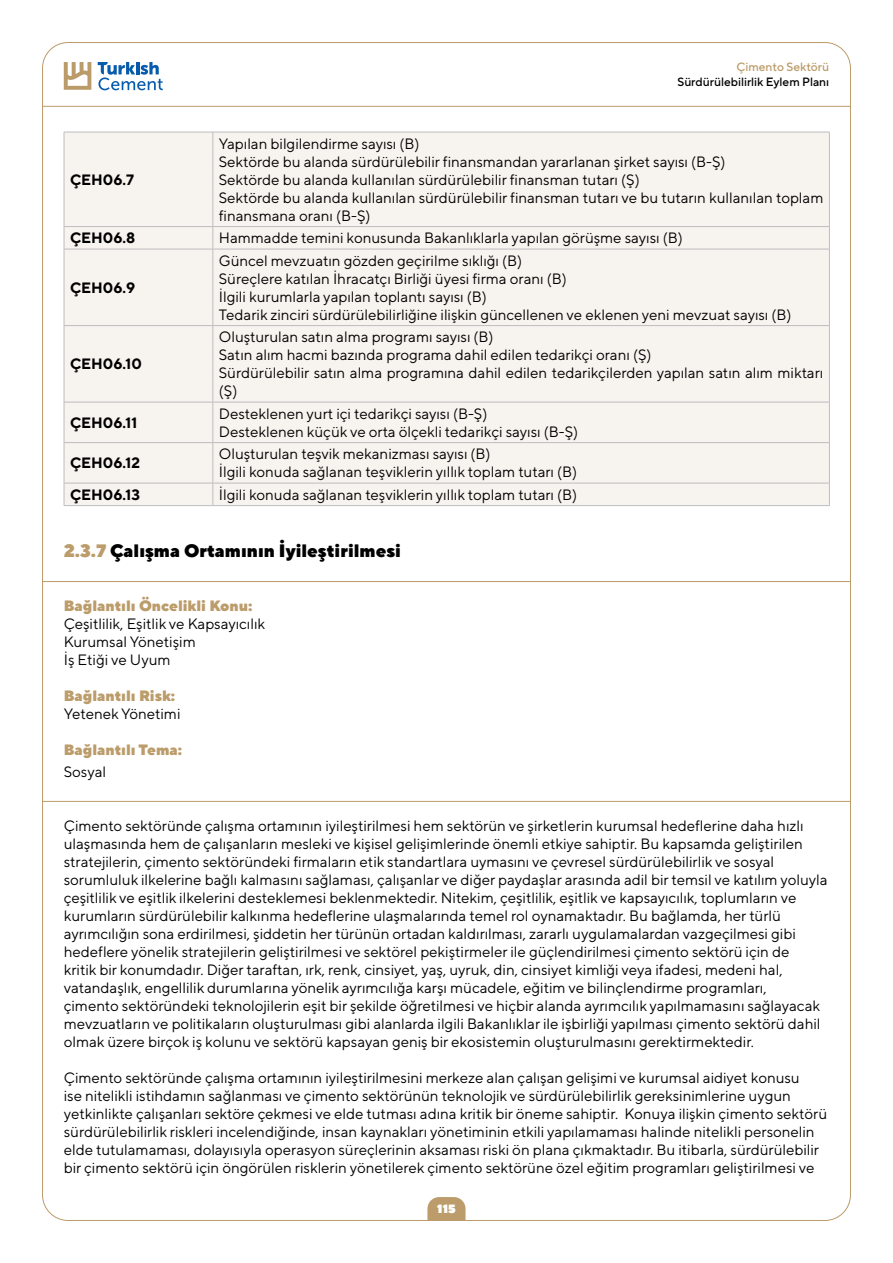
<style>
.page{position:relative;width:893px;height:1263px;background:#fff}
.page>*{position:absolute;margin:0;border:0;box-sizing:border-box;transform-origin:0 0}
.t1{font:900 18px "TT Norms Pro";color:#000}
.t2{font:15px/18px "TT Norms Pro";color:#000}
.t3{font:900 15px "TT Norms Pro";color:#bb9c6a}
.t4{font:700 15px "TT Norms Pro";color:#000}
.t5{font:500 12px "TT Norms Pro";color:#000}
.t6{font:500 12px "TT Norms Pro";color:#bb9c6a}
.t7{font:900 12px "TT Norms Pro";color:#fff}
.s1{color:#bb9c6a}
</style>
<div class="page">
<hr style="left:43px;top:106px;width:807px;height:1px;background:#bb9c6a">
<svg style="left:427px;top:1197px;width:38px;height:23px"></svg>
<svg style="left:98px;top:62px;width:65px;height:28px"></svg>
<svg style="left:64px;top:62px;width:27px;height:28px"></svg>
<div style="left:65px;top:133px;width:764px;height:372px;background:#f7f3ee"></div>
<hr style="left:64px;top:132px;width:149px;height:1px;background:#bcbec0">
<hr style="left:64px;top:132px;width:1px;height:94px;background:#bcbec0">
<hr style="left:213px;top:132px;width:617px;height:1px;background:#bcbec0">
<hr style="left:213px;top:132px;width:1px;height:94px;background:#bcbec0">
<hr style="left:829px;top:132px;width:1px;height:94px;background:#bcbec0">
<hr style="left:64px;top:226px;width:149px;height:1px;background:#bcbec0">
<svg style="left:64px;top:227px;width:1px;height:22px"></svg>
<hr style="left:213px;top:226px;width:617px;height:1px;background:#bcbec0">
<svg style="left:213px;top:227px;width:1px;height:22px"></svg>
<svg style="left:829px;top:227px;width:1px;height:22px"></svg>
<hr style="left:64px;top:249px;width:149px;height:1px;background:#bcbec0">
<hr style="left:64px;top:249px;width:1px;height:76px;background:#bcbec0">
<hr style="left:213px;top:249px;width:617px;height:1px;background:#bcbec0">
<hr style="left:213px;top:249px;width:1px;height:76px;background:#bcbec0">
<hr style="left:829px;top:249px;width:1px;height:76px;background:#bcbec0">
<hr style="left:64px;top:325px;width:149px;height:1px;background:#bcbec0">
<hr style="left:64px;top:326px;width:1px;height:76px;background:#bcbec0">
<hr style="left:213px;top:325px;width:617px;height:1px;background:#bcbec0">
<hr style="left:213px;top:326px;width:1px;height:76px;background:#bcbec0">
<hr style="left:829px;top:326px;width:1px;height:76px;background:#bcbec0">
<hr style="left:64px;top:402px;width:149px;height:1px;background:#bcbec0">
<hr style="left:64px;top:402px;width:1px;height:40px;background:#bcbec0">
<hr style="left:213px;top:402px;width:617px;height:1px;background:#bcbec0">
<hr style="left:213px;top:402px;width:1px;height:40px;background:#bcbec0">
<hr style="left:829px;top:402px;width:1px;height:40px;background:#bcbec0">
<hr style="left:64px;top:442px;width:149px;height:1px;background:#bcbec0">
<hr style="left:64px;top:443px;width:1px;height:40px;background:#bcbec0">
<hr style="left:213px;top:442px;width:617px;height:1px;background:#bcbec0">
<hr style="left:213px;top:443px;width:1px;height:40px;background:#bcbec0">
<hr style="left:829px;top:443px;width:1px;height:40px;background:#bcbec0">
<hr style="left:64px;top:483px;width:149px;height:1px;background:#bcbec0">
<svg style="left:64px;top:483px;width:1px;height:22px"></svg>
<hr style="left:213px;top:483px;width:617px;height:1px;background:#bcbec0">
<svg style="left:213px;top:483px;width:1px;height:22px"></svg>
<svg style="left:829px;top:483px;width:1px;height:22px"></svg>
<hr style="left:64px;top:505px;width:149px;height:1px;background:#bcbec0">
<hr style="left:213px;top:505px;width:617px;height:1px;background:#bcbec0">
<hr style="left:42px;top:801px;width:809px;height:1px;background:#bb9c6a">
<hr style="left:42px;top:581px;width:809px;height:1px;background:#bb9c6a">
<p class="t4" style="left:70px;top:169px;width:65px">ÇEH06.7</p>
<p class="t6" style="left:736px;top:59px;width:94px">Çimento Sektörü</p>
<p class="t5" style="left:677px;top:74px;width:153px">Sürdürülebilirlik Eylem Planı</p>
<p class="t2" style="left:219px;top:134px;width:606px">Yapılan bilgilendirme sayısı (B)<br>Sektörde bu alanda sürdürülebilir finansmandan yararlanan şirket sayısı (B-Ş)<br>Sektörde bu alanda kullanılan sürdürülebilir finansman tutarı (Ş)<br>Sektörde bu alanda kullanılan sürdürülebilir finansman tutarı ve bu tutarın kullanılan toplam finansmana oranı (B-Ş)</p>
<p class="t4" style="left:70px;top:228px;width:67px">ÇEH06.8</p>
<p class="t2" style="left:219px;top:228px;width:465px">Hammadde temini konusunda Bakanlıklarla yapılan görüşme sayısı (B)</p>
<p class="t4" style="left:70px;top:277px;width:67px">ÇEH06.9</p>
<p class="t2" style="left:219px;top:251px;width:574px">Güncel mevzuatın gözden geçirilme sıklığı (B)<br>Süreçlere katılan İhracatçı Birliği üyesi firma oranı (B)<br>İlgili kurumlarla yapılan toplantı sayısı (B)<br>Tedarik zinciri sürdürülebilirliğine ilişkin güncellenen ve eklenen yeni mevzuat sayısı (B)</p>
<p class="t4" style="left:70px;top:354px;width:73px">ÇEH06.10</p>
<p class="t2" style="left:219px;top:327px;width:606px">Oluşturulan satın alma programı sayısı (B)<br>Satın alım hacmi bazında programa dahil edilen tedarikçi oranı (Ş)<br>Sürdürülebilir satın alma programına dahil edilen tedarikçilerden yapılan satın alım miktarı (Ş)</p>
<p class="t4" style="left:70px;top:412px;width:69px">ÇEH06.11</p>
<p class="t2" style="left:219px;top:404px;width:361px">Desteklenen yurt içi tedarikçi sayısı (B-Ş)<br>Desteklenen küçük ve orta ölçekli tedarikçi sayısı (B-Ş)</p>
<p class="t4" style="left:70px;top:453px;width:71px">ÇEH06.12</p>
<p class="t2" style="left:219px;top:444px;width:360px">Oluşturulan teşvik mekanizması sayısı (B)<br>İlgili konuda sağlanan teşviklerin yıllık toplam tutarı (B)</p>
<p class="t4" style="left:70px;top:484px;width:71px">ÇEH06.13</p>
<p class="t2" style="left:219px;top:485px;width:360px">İlgili konuda sağlanan teşviklerin yıllık toplam tutarı (B)</p>
<p class="t1" style="left:64px;top:539px;width:339px"><span class="s1">2.3.7</span> Çalışma Ortamının İyileştirilmesi</p>
<p class="t3" style="left:64px;top:596px;width:190px">Bağlantılı Öncelikli Konu:</p>
<p class="t2" style="left:64px;top:615px;width:203px">Çeşitlilik, Eşitlik ve Kapsayıcılık<br>Kurumsal Yönetişim<br>İş Etiği ve Uyum</p>
<p class="t3" style="left:64px;top:686px;width:113px">Bağlantılı Risk:</p>
<p class="t2" style="left:64px;top:705px;width:118px">Yetenek Yönetimi</p>
<p class="t3" style="left:64px;top:740px;width:120px">Bağlantılı Tema:</p>
<p class="t2" style="left:64px;top:762px;width:44px">Sosyal</p>
<p class="t2" style="left:64px;top:816px;width:765px">Çimento sektöründe çalışma ortamının iyileştirilmesi hem sektörün ve şirketlerin kurumsal hedeflerine daha hızlı ulaşmasında hem de çalışanların mesleki ve kişisel gelişimlerinde önemli etkiye sahiptir. Bu kapsamda geliştirilen stratejilerin, çimento sektöründeki firmaların etik standartlara uymasını ve çevresel sürdürülebilirlik ve sosyal sorumluluk ilkelerine bağlı kalmasını sağlaması, çalışanlar ve diğer paydaşlar arasında adil bir temsil ve katılım yoluyla çeşitlilik ve eşitlik ilkelerini desteklemesi beklenmektedir. Nitekim, çeşitlilik, eşitlik ve kapsayıcılık, toplumların ve kurumların sürdürülebilir kalkınma hedeflerine ulaşmalarında temel rol oynamaktadır. Bu bağlamda, her türlü ayrımcılığın sona erdirilmesi, şiddetin her türünün ortadan kaldırılması, zararlı uygulamalardan vazgeçilmesi gibi hedeflere yönelik stratejilerin geliştirilmesi ve sektörel pekiştirmeler ile güçlendirilmesi çimento sektörü için de<br>kritik bir konumdadır. Diğer taraftan, ırk, renk, cinsiyet, yaş, uyruk, din, cinsiyet kimliği veya ifadesi, medeni hal, vatandaşlık, engellilik durumlarına yönelik ayrımcılığa karşı mücadele, eğitim ve bilinçlendirme programları,<br>çimento sektöründeki teknolojilerin eşit bir şekilde öğretilmesi ve hiçbir alanda ayrımcılık yapılmamasını sağlayacak mevzuatların ve politikaların oluşturulması gibi alanlarda ilgili Bakanlıklar ile işbirliği yapılması çimento sektörü dahil olmak üzere birçok iş kolunu ve sektörü kapsayan geniş bir ekosistemin oluşturulmasını gerektirmektedir.</p>
<p class="t2" style="left:64px;top:1068px;width:765px">Çimento sektöründe çalışma ortamının iyileştirilmesini merkeze alan çalışan gelişimi ve kurumsal aidiyet konusu<br>ise nitelikli istihdamın sağlanması ve çimento sektörünün teknolojik ve sürdürülebilirlik gereksinimlerine uygun yetkinlikte çalışanları sektöre çekmesi ve elde tutması adına kritik bir öneme sahiptir. Konuya ilişkin çimento sektörü sürdürülebilirlik riskleri incelendiğinde, insan kaynakları yönetiminin etkili yapılamaması halinde nitelikli personelin elde tutulamaması, dolayısıyla operasyon süreçlerinin aksaması riski ön plana çıkmaktadır. Bu itibarla, sürdürülebilir bir çimento sektörü için öngörülen risklerin yönetilerek çimento sektörüne özel eğitim programları geliştirilmesi ve</p>
<p class="t7" style="left:437px;top:1201px;width:20px">115</p>
</div>
